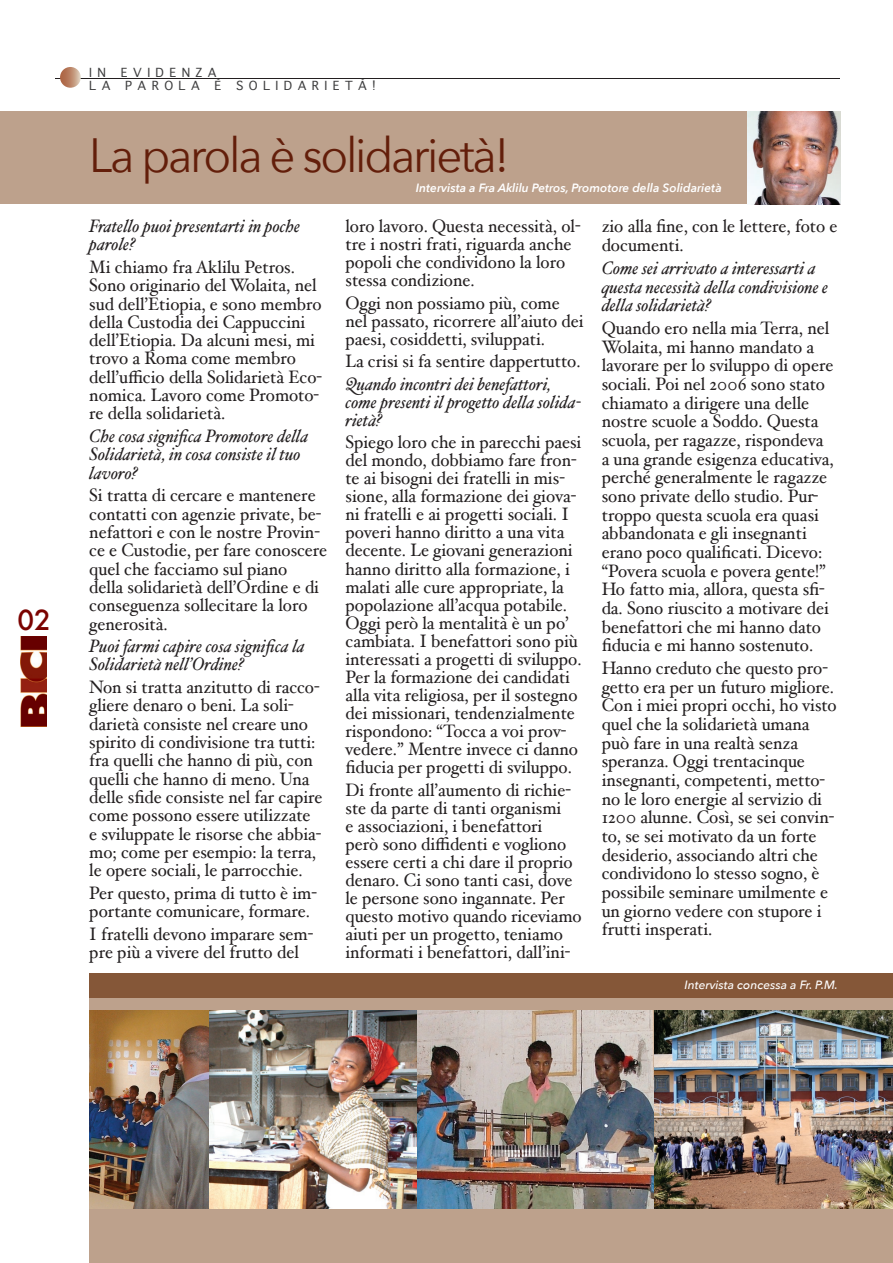
<style>
.page{position:relative;width:893px;height:1263px;background:#fff}
.page>*{position:absolute;margin:0;border:0;box-sizing:border-box;transform-origin:0 0}
.t1{font:48px "Avenir Next";letter-spacing:-.05em;color:#631e0a;scale:.95 1}
.t2{font:500 27px "Futura";color:#7b0300}
.t3{font:18px/18px "Hoefler Text";color:#231f20;scale:.95 1}
.t4{font:italic 18px/18.3px "Hoefler Text";color:#231f20;scale:.95 1}
.t5{font:italic 600 12px "Avenir Next";color:#fff}
.t6{font:12px/13.5px "Geneva";letter-spacing:.45em;color:#3e3e3f}
.t7{font:italic 500 12px "Avenir Next";color:#fff}
</style>
<div class="page">
<hr style="left:55px;top:79px;width:785px;height:1px;background:#231f20">
<svg style="left:60px;top:67px;width:21px;height:21px"></svg>
<div style="left:0;top:111px;width:839px;height:93px;background:#bda18c"></div>
<img style="left:747px;top:111px;width:93px;height:93px">
<div style="left:89px;top:998px;width:804px;height:265px;background:#bda18c"></div>
<img style="left:208px;top:1010px;width:210px;height:199px">
<img style="left:89px;top:1010px;width:119px;height:199px">
<img style="left:418px;top:1010px;width:475px;height:199px">
<div style="left:89px;top:973px;width:804px;height:25px;background:#855738"></div>
<img style="left:21px;top:636px;width:25px;height:90px">
<h2 class="t2" style="left:17px;top:601px;width:35px">02</h2>
<p class="t6" style="left:89px;top:65px;width:288px">IN EVIDENZA<br>LA PAROLA È SOLIDARIETÀ!</p>
<h1 class="t1" style="left:89px;top:115px;width:444px">La parola è solidarietà!</h1>
<p class="t5" style="left:416px;top:178px;width:308px">Intervista a Fra Aklilu Petros, Promotore della Solidarietà</p>
<p class="t4" style="left:89px;top:217px;width:224px">Fratello puoi presentarti in poche parole?</p>
<p class="t3" style="left:89px;top:257px;width:247px">Mi chiamo fra Aklilu Petros.<br>Sono originario del Wolaita, nel sud dell’Etiopia, e sono membro della Custodia dei Cappuccini dell’Etiopia. Da alcuni mesi, mi trovo a Roma come membro dell’ufficio della Solidarietà Eco&shy;nomica. Lavoro come Promoto&shy;re della solidarietà.</p>
<p class="t4" style="left:89px;top:427px;width:232px">Che cosa significa Promotore della<br>Solidarietà, in cosa consiste il tuo lavoro?</p>
<p class="t3" style="left:89px;top:486px;width:252px">Si tratta di cercare e mantenere contatti con agenzie private, be&shy;nefattori e con le nostre Provin&shy;ce e Custodie, per fare conoscere quel che facciamo sul piano<br>della solidarietà dell’Ordine e di conseguenza sollecitare la loro generosità.</p>
<p class="t4" style="left:89px;top:637px;width:228px">Puoi farmi capire cosa significa la<br>Solidarietà nell’Ordine?</p>
<p class="t3" style="left:89px;top:678px;width:247px">Non si tratta anzitutto di racco&shy;gliere denaro o beni. La soli&shy;darietà consiste nel creare uno spirito di condivisione tra tutti: fra quelli che hanno di più, con quelli che hanno di meno. Una delle sfide consiste nel far capire come possono essere utilizzate e sviluppate le risorse che abbia&shy;mo; come per esempio: la terra, le opere sociali, le parrocchie.</p>
<p class="t3" style="left:89px;top:883px;width:241px">Per questo, prima di tutto è im&shy;portante comunicare, formare.</p>
<p class="t3" style="left:89px;top:924px;width:237px">I fratelli devono imparare sem&shy;pre più a vivere del frutto del</p>
<p class="t3" style="left:345px;top:217px;width:249px">loro lavoro. Questa necessità, ol&shy;tre i nostri frati, riguarda anche popoli che condividono la loro stessa condizione.</p>
<p class="t3" style="left:345px;top:293px;width:252px">Oggi non possiamo più, come nel passato, ricorrere all’aiuto dei paesi, cosiddetti, sviluppati.</p>
<p class="t3" style="left:345px;top:352px;width:249px">La crisi si fa sentire dappertutto.</p>
<p class="t4" style="left:345px;top:374px;width:249px">Quando incontri dei benefattori, come presenti il progetto della solida&shy;rietà?</p>
<p class="t3" style="left:345px;top:433px;width:250px">Spiego loro che in parecchi paesi del mondo, dobbiamo fare fron&shy;te ai bisogni dei fratelli in mis&shy;sione, alla formazione dei giova&shy;ni fratelli e ai progetti sociali. I poveri hanno diritto a una vita decente. Le giovani generazioni hanno diritto alla formazione, i malati alle cure appropriate, la popolazione all’acqua potabile.<br>Oggi però la mentalità è un po’ cambiata. I benefattori sono più interessati a progetti di sviluppo.<br>Per la formazione dei candidati alla vita religiosa, per il sostegno dei missionari, tendenzialmente rispondono: “Tocca a voi prov&shy;vedere.” Mentre invece ci danno fiducia per progetti di sviluppo.</p>
<p class="t3" style="left:345px;top:780px;width:250px">Di fronte all’aumento di richie&shy;ste da parte di tanti organismi<br>e associazioni, i benefattori<br>però sono diffidenti e vogliono essere certi a chi dare il proprio denaro. Ci sono tanti casi, dove le persone sono ingannate. Per questo motivo quando riceviamo aiuti per un progetto, teniamo informati i benefattori, dall’ini-</p>
<p class="t3" style="left:602px;top:217px;width:250px;line-height:18.6px">zio alla fine, con le lettere, foto e documenti.</p>
<p class="t4" style="left:602px;top:258px;width:240px">Come sei arrivato a interessarti a questa necessità della condivisione e della solidarietà?</p>
<p class="t3" style="left:602px;top:319px;width:246px;line-height:18.6px">Quando ero nella mia Terra, nel<br>Wolaita, mi hanno mandato a lavorare per lo sviluppo di opere sociali. Poi nel 2006 sono stato chiamato a dirigere una delle nostre scuole a Soddo. Questa scuola, per ragazze, rispondeva a una grande esigenza educativa, perché generalmente le ragazze sono private dello studio. Pur&shy;troppo questa scuola era quasi abbandonata e gli insegnanti erano poco qualificati. Dicevo: “Povera scuola e povera gente!”<br>Ho fatto mia, allora, questa sfi&shy;da. Sono riuscito a motivare dei benefattori che mi hanno dato fiducia e mi hanno sostenuto.</p>
<p class="t3" style="left:602px;top:659px;width:249px;line-height:18.6px">Hanno creduto che questo pro&shy;getto era per un futuro migliore.<br>Con i miei propri occhi, ho visto quel che la solidarietà umana può fare in una realtà senza speranza. Oggi trentacinque insegnanti, competenti, metto&shy;no le loro energie al servizio di<br>1200 alunne. Così, se sei convin&shy;to, se sei motivato da un forte desiderio, associando altri che condividono lo stesso sogno, è possibile seminare umilmente e un giorno vedere con stupore i frutti insperati.</p>
<p class="t7" style="left:685px;top:975px;width:155px">Intervista concessa a Fr. P.M.</p>
</div>
